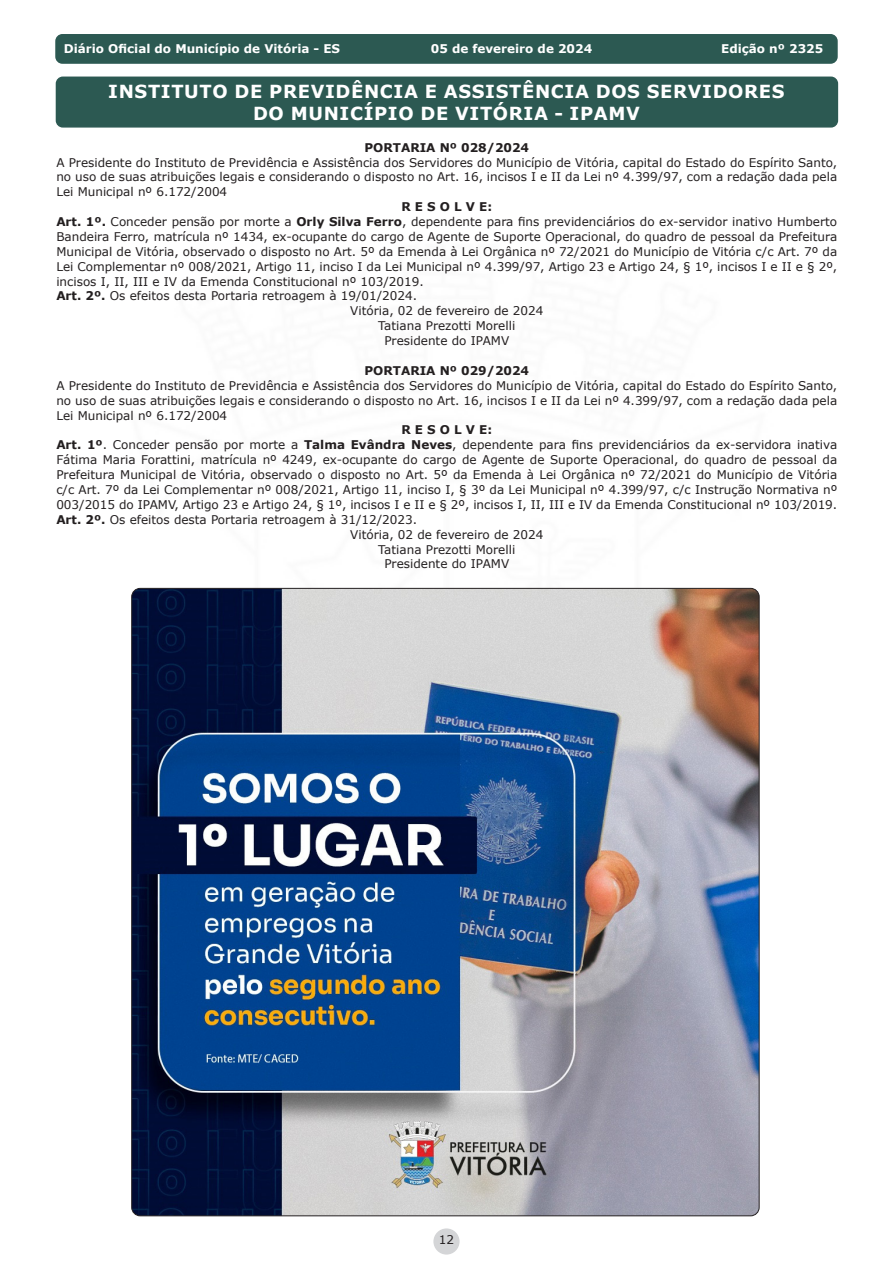
<style>
.page{position:relative;width:893px;height:1263px;background:#fff}
.page>*{position:absolute;margin:0;border:0;box-sizing:border-box;transform-origin:0 0}
.t1{font:700 18px "Verdana";letter-spacing:.035em;color:#fff}
.t2{font:12px/14.9px "Verdana";color:#231f20;text-align:justify}
.t3{font:700 12px "Verdana";color:#fff}
.t4{font:700 12px "Verdana";color:#231f20}
.s1{font-weight:700}
</style>
<div class="page">
<div style="left:433px;top:1228px;width:27px;height:26px;background:#d4d5d7;border-radius:50%"></div>
<div style="left:56px;top:35px;width:781px;height:28px;background:#2c5952;border-radius:6px"></div>
<div style="left:55px;top:34px;width:783px;height:30px;border:2px solid #2c5952;border-radius:6px"></div>
<div style="left:56px;top:77px;width:781px;height:50px;background:#2c5952;border-radius:6px"></div>
<div style="left:56px;top:77px;width:782px;height:51px;border:2px solid #2c5952;border-radius:6px"></div>
<img style="left:132px;top:588px;width:627px;height:628px">
<p class="t3" style="left:64px;top:41px;width:278px">Diário Oficial do Município de Vitória - ES</p>
<p class="t3" style="left:431px;top:41px;width:163px">05 de fevereiro de 2024</p>
<p class="t3" style="left:721px;top:41px;width:104px">Edição nº 2325</p>
<p class="t1" style="left:108px;top:79px;width:678px">INSTITUTO DE PREVIDÊNCIA E ASSISTÊNCIA DOS SERVIDORES</p>
<p class="t1" style="left:253px;top:100px;width:388px">DO MUNICÍPIO DE VITÓRIA - IPAMV</p>
<p class="t4" style="left:364px;top:139px;width:166px">PORTARIA Nº 028/2024</p>
<p class="t2" style="left:56px;top:155px;width:782px">A Presidente do Instituto de Previdência e Assistência dos Servidores do Município de Vitória, capital do Estado do Espírito Santo, no uso de suas atribuições legais e considerando o disposto no Art. 16, incisos I e II da Lei nº 4.399/97, com a redação dada pela Lei Municipal nº 6.172/2004</p>
<p class="t4" style="left:401px;top:198px;width:92px">R E S O L V E:</p>
<p class="t2" style="left:56px;top:214px;width:782px"><span class="s1">Art. 1º.</span> Conceder pensão por morte a <span class="s1">Orly Silva Ferro</span>, dependente para fins previdenciários do ex-servidor inativo Humberto Bandeira Ferro, matrícula nº 1434, ex-ocupante do cargo de Agente de Suporte Operacional, do quadro de pessoal da Prefeitura Municipal de Vitória, observado o disposto no Art. 5º da Emenda à Lei Orgânica nº 72/2021 do Município de Vitória c/c Art. 7º da Lei Complementar nº 008/2021, Artigo 11, inciso I da Lei Municipal nº 4.399/97, Artigo 23 e Artigo 24, § 1º, incisos I e II e § 2º, incisos I, II, III e IV da Emenda Constitucional nº 103/2019.</p>
<p class="t2" style="left:56px;top:289px;width:362px"><span class="s1">Art. 2º.</span> Os efeitos desta Portaria retroagem à 19/01/2024.</p>
<p class="t2" style="left:350px;top:303px;width:195px">Vitória, 02 de fevereiro de 2024</p>
<p class="t2" style="left:378px;top:318px;width:138px">Tatiana Prezotti Morelli</p>
<p class="t2" style="left:384px;top:333px;width:126px">Presidente do IPAMV</p>
<p class="t4" style="left:364px;top:362px;width:166px">PORTARIA Nº 029/2024</p>
<p class="t2" style="left:56px;top:378px;width:782px">A Presidente do Instituto de Previdência e Assistência dos Servidores do Município de Vitória, capital do Estado do Espírito Santo, no uso de suas atribuições legais e considerando o disposto no Art. 16, incisos I e II da Lei nº 4.399/97, com a redação dada pela Lei Municipal nº 6.172/2004</p>
<p class="t4" style="left:401px;top:422px;width:92px">R E S O L V E:</p>
<p class="t2" style="left:56px;top:437px;width:782px"><span class="s1">Art. 1º</span>. Conceder pensão por morte a <span class="s1">Talma Evândra Neves</span>, dependente para fins previdenciários da ex-servidora inativa Fátima Maria Forattini, matrícula nº 4249, ex-ocupante do cargo de Agente de Suporte Operacional, do quadro de pessoal da Prefeitura Municipal de Vitória, observado o disposto no Art. 5º da Emenda à Lei Orgânica nº 72/2021 do Município de Vitória c/c Art. 7º da Lei Complementar nº 008/2021, Artigo 11, inciso I, § 3º da Lei Municipal nº 4.399/97, c/c Instrução Normativa nº 003/2015 do IPAMV, Artigo 23 e Artigo 24, § 1º, incisos I e II e § 2º, incisos I, II, III e IV da Emenda Constitucional nº 103/2019.</p>
<p class="t2" style="left:56px;top:512px;width:362px"><span class="s1">Art. 2º.</span> Os efeitos desta Portaria retroagem à 31/12/2023.</p>
<p class="t2" style="left:350px;top:527px;width:195px">Vitória, 02 de fevereiro de 2024</p>
<p class="t2" style="left:378px;top:542px;width:138px">Tatiana Prezotti Morelli</p>
<p class="t2" style="left:384px;top:556px;width:126px">Presidente do IPAMV</p>
<p class="t2" style="left:439px;top:1232px;width:17px">12</p>
</div>
